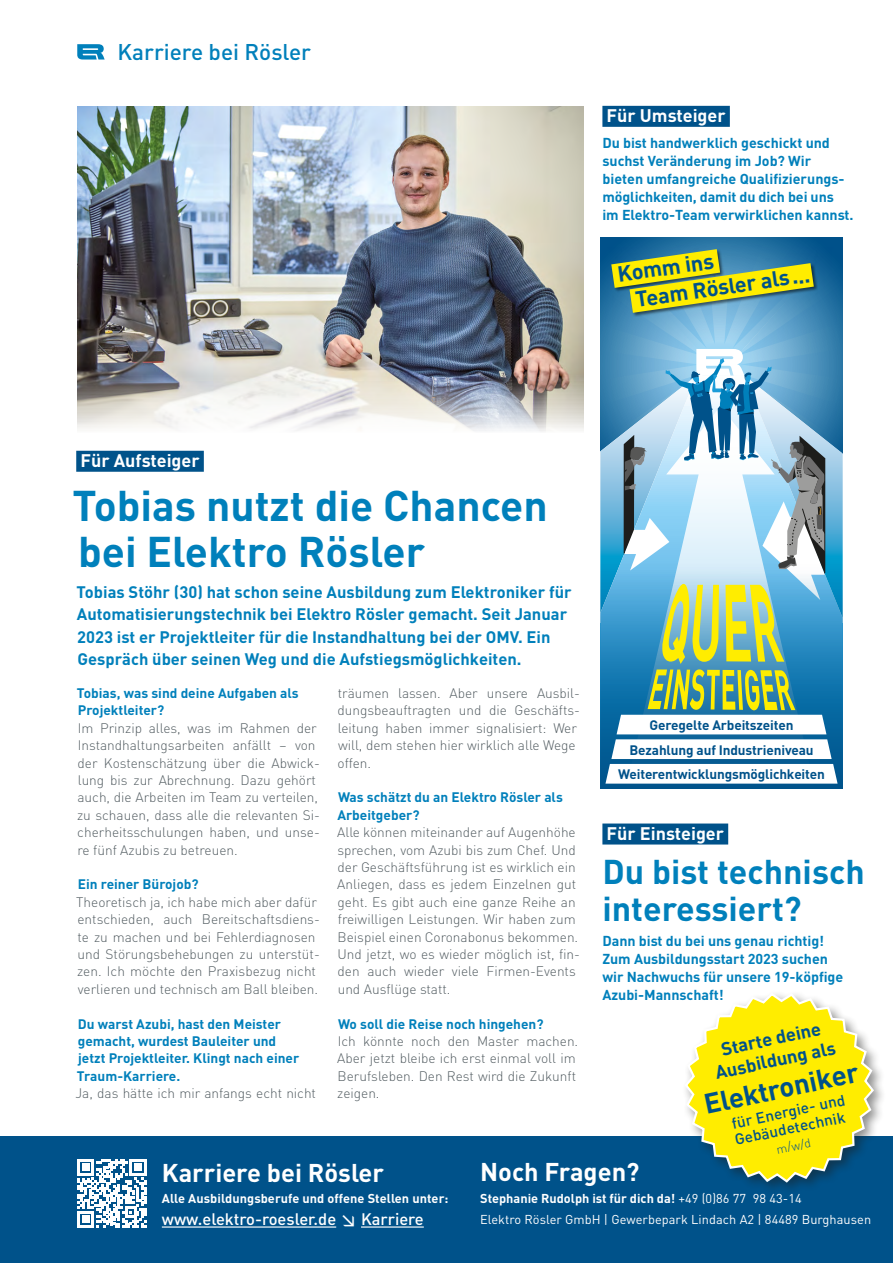
<style>
.page{position:relative;width:893px;height:1263px;background:#fff}
.page>*{position:absolute;margin:0;border:0;box-sizing:border-box;transform-origin:0 0}
.t1{font:700 42.45px/46.3px "DIN";color:#0080bb}
.t2{font:700 34.05px/36.5px "DIN";color:#0080bb}
.t3{font:700 27.75px "DIN";color:#00528a}
.t4{font:700 25.35px "DIN";color:#fff}
.t5{font:500 22.5px "DIN";color:#0080bb}
.t6{font:700 21.75px/27px "DIN";color:#00528a}
.t7{font:700 18.45px/21.5px "DIN";color:#00528a;text-align:center}
.t8{font:700 18px "DIN";color:#fff}
.t9{font:700 16.5px/22.5px "DIN";color:#0080bb}
.t10{font:16.5px "DIN Medium Alternate";color:#fff}
.t11{font:500 15.3px/16.8px "DIN";color:#00528a}
.t12{font:700 14.25px/18px "DIN";letter-spacing:-.005em;color:#0080bb}
.t13{font:300 13.65px/17.4px "DIN";color:#535d62}
.t14{font:700 13.65px/17.4px "DIN";color:#0080bb}
.t15{font:700 13.65px/24.6px "DIN";letter-spacing:-.01em;color:#00528a;text-align:center}
.t16{font:12.75px/21.3px "DIN";letter-spacing:.005em;color:#fff}
.t17{font:700 12.75px "DIN";letter-spacing:.005em;color:#fff}
.t18{font:300 12.3px "DIN";color:#00528a}
.s1{font-weight:700}
</style>
<div class="page">
<img style="left:77px;top:106px;width:506px;height:326px">
<div style="left:0;top:1136px;width:893px;height:127px;background:#00528a"></div>
<svg style="left:77px;top:44px;width:28px;height:16px"></svg>
<svg style="left:78px;top:1159px;width:68px;height:68px"></svg>
<hr style="left:162px;top:1226px;width:174px;height:1px;background:#fff">
<hr style="left:361px;top:1226px;width:63px;height:1px;background:#fff">
<div style="left:76px;top:451px;width:128px;height:21px;background:#00528a"></div>
<div style="left:602px;top:823px;width:126px;height:21px;background:#00528a"></div>
<div style="left:602px;top:106px;width:128px;height:21px;background:#00528a"></div>
<div style="left:600px;top:551px;width:243px;height:238px;background:#00528a"></div>
<svg style="left:600px;top:237px;width:243px;height:547px"></svg>
<div style="left:680px;top:988px;width:207px;height:207px;background:#1d1d1b;opacity:.5"></div>
<svg style="left:683px;top:991px;width:192px;height:193px"></svg>
<h3 class="t5" style="left:117px;top:37px;width:195px">Karriere bei Rösler</h3>
<h3 class="t8" style="left:607px;top:104px;width:121px">Für Umsteiger</h3>
<p class="t12" style="left:602px;top:134px;width:253px">Du bist handwerklich geschickt und suchst Veränderung im Job? Wir bieten umfangreiche Qualifizierungs&shy;möglichkeiten, damit du dich bei uns im Elektro-Team verwirklichen kannst.</p>
<h3 class="t6" style="left:630px;top:258px;width:177px;text-indent:-15px;rotate:-8deg">Komm ins<br>Team Rösler als ...</h3>
<h3 class="t8" style="left:80px;top:449px;width:121px">Für Aufsteiger</h3>
<h1 class="t1" style="left:72px;top:480px;width:477px">Tobias nutzt die Chancen bei Elektro Rösler</h1>
<p class="t9" style="left:77px;top:580px;width:497px">Tobias Stöhr (30) hat schon seine Ausbildung zum Elektroniker für Automatisierungstechnik bei Elektro Rösler gemacht. Seit Januar 2023 ist er Projektleiter für die Instandhaltung bei der OMV. Ein Gespräch über seinen Weg und die Aufstiegsmöglichkeiten.</p>
<p class="t14" style="left:77px;top:684px;width:223px">Tobias, was sind deine Aufgaben als<br>Projektleiter?</p>
<p class="t13" style="left:77px;top:719px;width:244px">Im Prinzip alles, was im Rahmen der Instandhaltungsarbeiten anfällt – von der Kostenschätzung über die Abwick&shy;lung bis zur Abrechnung. Dazu gehört auch, die Arbeiten im Team zu verteilen, zu schauen, dass alle die relevanten Si&shy;cherheitsschulungen haben, und unse&shy;re fünf Azubis zu betreuen.</p>
<p class="t14" style="left:78px;top:875px;width:122px">Ein reiner Bürojob?</p>
<p class="t13" style="left:76px;top:893px;width:245px">Theoretisch ja, ich habe mich aber dafür entschieden, auch Bereitschaftsdiens&shy;te zu machen und bei Fehlerdiagnosen und Störungsbehebungen zu unterstüt&shy;zen. Ich möchte den Praxisbezug nicht verlieren und technisch am Ball bleiben.</p>
<p class="t14" style="left:77px;top:1014px;width:224px">Du warst Azubi, hast den Meister gemacht, wurdest Bauleiter und jetzt Projektleiter. Klingt nach einer<br>Traum-Karriere.</p>
<p class="t13" style="left:76px;top:1084px;width:242px">Ja, das hätte ich mir anfangs echt nicht</p>
<p class="t13" style="left:338px;top:684px;width:244px">träumen lassen. Aber unsere Ausbil&shy;dungsbeauftragten und die Geschäfts&shy;leitung haben immer signalisiert: Wer will, dem stehen hier wirklich alle Wege offen.</p>
<p class="t14" style="left:337px;top:788px;width:227px">Was schätzt du an Elektro Rösler als<br>Arbeitgeber?</p>
<p class="t13" style="left:337px;top:823px;width:244px">Alle können miteinander auf Augenhöhe sprechen, vom Azubi bis zum Chef. Und der Geschäftsführung ist es wirklich ein Anliegen, dass es jedem Einzelnen gut geht. Es gibt auch eine ganze Reihe an freiwilligen Leistungen. Wir haben zum Beispiel einen Coronabonus bekommen.<br>Und jetzt, wo es wieder möglich ist, fin&shy;den auch wieder viele Firmen-Events und Ausflüge statt.</p>
<p class="t14" style="left:338px;top:1014px;width:207px">Wo soll die Reise noch hingehen?</p>
<p class="t13" style="left:337px;top:1032px;width:243px">Ich könnte noch den Master machen.<br>Aber jetzt bleibe ich erst einmal voll im<br>Berufsleben. Den Rest wird die Zukunft zeigen.</p>
<p class="t15" style="left:618px;top:712px;width:208px">Geregelte Arbeitszeiten<br>Bezahlung auf Industrieniveau<br>Weiterentwicklungsmöglichkeiten</p>
<h3 class="t8" style="left:607px;top:822px;width:119px">Für Einsteiger</h3>
<h2 class="t2" style="left:602px;top:852px;width:264px">Du bist technisch interessiert?</h2>
<p class="t12" style="left:602px;top:931px;width:242px">Dann bist du bei uns genau richtig!<br>Zum Ausbildungsstart 2023 suchen wir Nachwuchs für unsere 19-köpfige<br>Azubi-Mannschaft!</p>
<h3 class="t7" style="left:709px;top:1040px;width:124px;rotate:-12deg">Starte deine<br>Ausbildung als</h3>
<h3 class="t3" style="left:701px;top:1086px;width:159px;rotate:-12deg">Elektroniker</h3>
<p class="t11" style="left:730px;top:1115px;width:117px;rotate:-12deg">für Energie- und<br>Gebäudetechnik</p>
<p class="t18" style="left:775px;top:1142px;width:36px;rotate:-12deg">m/w/d</p>
<h3 class="t4" style="left:162px;top:1156px;width:224px">Karriere bei Rösler</h3>
<p class="t17" style="left:162px;top:1190px;width:288px">Alle Ausbildungsberufe und offene Stellen unter:</p>
<p class="t10" style="left:162px;top:1208px;width:263px">www.elektro-roesler.de ≥ Karriere</p>
<h3 class="t4" style="left:480px;top:1155px;width:161px">Noch Fragen?</h3>
<p class="t16" style="left:480px;top:1187px;width:392px"><span class="s1">Stephanie Rudolph ist für dich da!</span> +49 (0)86 77 98 43-14<br>Elektro Rösler GmbH | Gewerbepark Lindach A2 | 84489 Burghausen</p>
</div>
